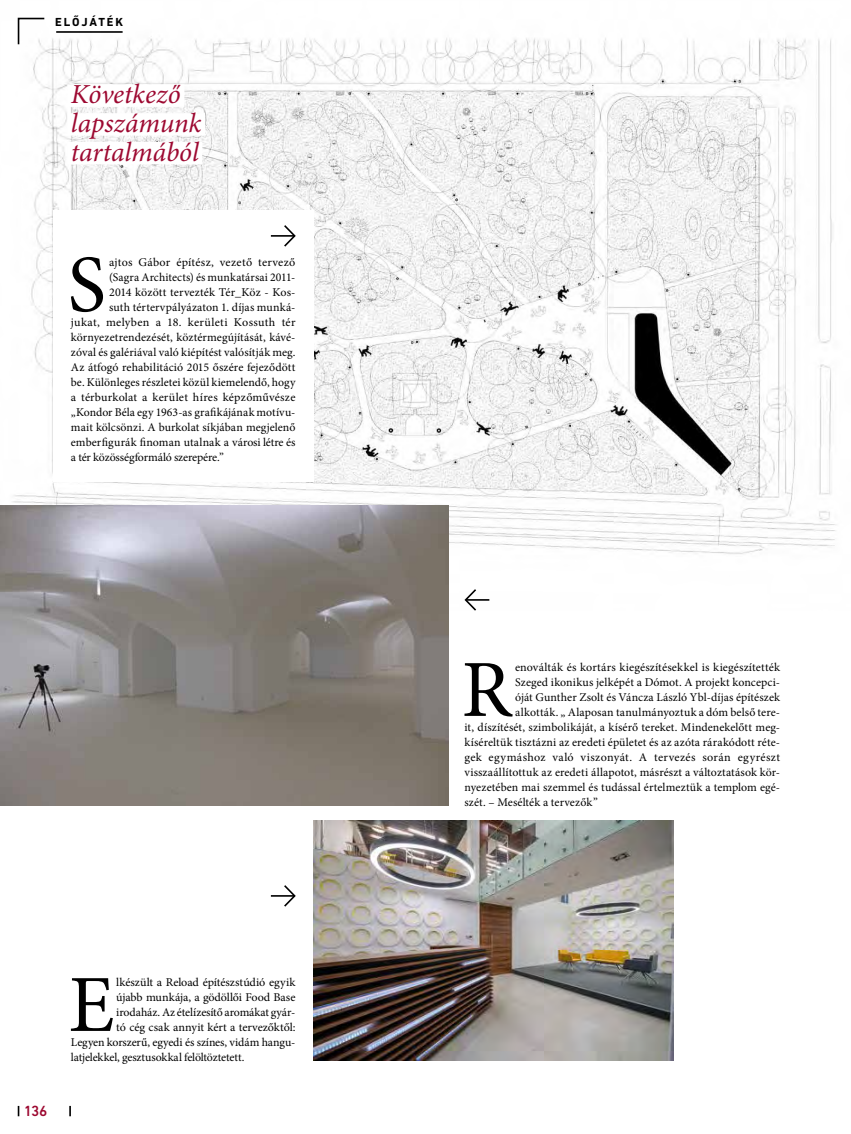
<style>
.page{position:relative;width:851px;height:1134px;background:#fff}
.page>*{position:absolute;margin:0;border:0;box-sizing:border-box;transform-origin:0 0}
.t1{font:81.12px "Minion Pro";color:#000}
.t2{font:italic 27.5px/28.8px "Minion Pro";letter-spacing:-.005em;color:#9d0931}
.t3{font:500 15px "DIN Next LT Pro";color:#9d0931}
.t4{font:11.88px "Minion Pro";letter-spacing:.005em;color:#000}
.t5{font:11.88px "Minion Pro";letter-spacing:-.015em;color:#000}
.t6{font:11.88px "Minion Pro";letter-spacing:.03em;color:#000}
.t7{font:700 11.88px "DIN Next LT Pro";letter-spacing:.16em;color:#000}
</style>
<div class="page">
<svg style="left:69px;top:1106px;width:2px;height:10px"></svg>
<img style="left:0;top:38px;width:836px;height:573px">
<div style="left:53px;top:211px;width:260px;height:271px;background:#fff"></div>
<div style="left:67px;top:84px;width:117px;height:23px;background:#fff"></div>
<div style="left:67px;top:113px;width:138px;height:23px;background:#fff"></div>
<div style="left:67px;top:142px;width:135px;height:22px;background:#fff"></div>
<hr style="left:56px;top:31px;width:67px;height:2px;background:#000">
<svg style="left:17px;top:17px;width:29px;height:29px"></svg>
<img style="left:0;top:506px;width:448px;height:300px">
<img style="left:313px;top:820px;width:360px;height:241px">
<hr style="left:271px;top:235px;width:23px;height:2px;background:#000">
<svg style="left:282px;top:225px;width:14px;height:22px"></svg>
<hr style="left:271px;top:895px;width:23px;height:2px;background:#000">
<svg style="left:282px;top:885px;width:14px;height:22px"></svg>
<hr style="left:466px;top:599px;width:23px;height:2px;background:#000">
<svg style="left:463px;top:587px;width:15px;height:24px"></svg>
<p class="t7" style="left:55px;top:15px;width:69px">ELŐJÁTÉK</p>
<h2 class="t2" style="left:71px;top:80px;width:132px">Következő lapszámunk tartalmából</h2>
<h1 class="t1" style="left:67px;top:231px;width:40px">S</h1>
<p class="t4" style="left:109px;top:254px;width:188px">ajtos Gábor építész, vezető tervező</p>
<p class="t4" style="left:109px;top:269px;width:188px">(Sagra Architects) és munkatársai 2011-</p>
<p class="t4" style="left:109px;top:284px;width:188px">2014 között tervezték Tér_Köz - Kos-</p>
<p class="t4" style="left:109px;top:299px;width:188px">suth tértervpályázaton 1. díjas munká-</p>
<p class="t4" style="left:71px;top:314px;width:226px">jukat, melyben a 18. kerületi Kossuth tér</p>
<p class="t4" style="left:71px;top:329px;width:226px">környezetrendezését, köztérmegújítását, kávé-</p>
<p class="t4" style="left:71px;top:344px;width:226px">zóval és galériával való kiépítést valósítják meg.</p>
<p class="t4" style="left:71px;top:359px;width:226px">Az átfogó rehabilitáció 2015 őszére fejeződött</p>
<p class="t4" style="left:71px;top:374px;width:226px">be. Különleges részletei közül kiemelendő, hogy</p>
<p class="t4" style="left:71px;top:389px;width:226px">a térburkolat a kerület híres képzőművésze</p>
<p class="t4" style="left:71px;top:404px;width:226px">„Kondor Béla egy 1963-as grafikájának motívu-</p>
<p class="t4" style="left:71px;top:419px;width:226px">mait kölcsönzi. A burkolat síkjában megjelenő</p>
<p class="t4" style="left:71px;top:434px;width:226px">emberfigurák finoman utalnak a városi létre és</p>
<p class="t5" style="left:71px;top:449px;width:154px">a tér közösségformáló szerepére.”</p>
<p class="t3" style="left:24px;top:1102px;width:25px">136</p>
<h1 class="t1" style="left:69px;top:951px;width:48px">E</h1>
<p class="t4" style="left:116px;top:974px;width:181px">lkészült a Reload építészstúdió egyik</p>
<p class="t5" style="left:116px;top:989px;width:181px">újabb munkája, a gödöllői Food Base</p>
<p class="t4" style="left:116px;top:1004px;width:181px">irodaház. Az ételízesítő aromákat gyár-</p>
<p class="t4" style="left:116px;top:1019px;width:181px">tó cég csak annyit kért a tervezőktől:</p>
<p class="t4" style="left:71px;top:1034px;width:226px">Legyen korszerű, egyedi és színes, vidám hangu-</p>
<p class="t5" style="left:71px;top:1049px;width:175px">latjelekkel, gesztusokkal felöltöztetett.</p>
<h1 class="t1" style="left:461px;top:636px;width:52px">R</h1>
<p class="t4" style="left:515px;top:659px;width:266px">enoválták és kortárs kiegészítésekkel is kiegészítették</p>
<p class="t4" style="left:515px;top:674px;width:266px">Szeged ikonikus jelképét a Dómot. A projekt koncepci-</p>
<p class="t4" style="left:515px;top:689px;width:266px">óját Gunther Zsolt és Váncza László Ybl-díjas építészek</p>
<p class="t4" style="left:515px;top:704px;width:266px">alkották. „ Alaposan tanulmányoztuk a dóm belső tere-</p>
<p class="t4" style="left:464px;top:719px;width:317px">it, díszítését, szimbolikáját, a kísérő tereket. Mindenekelőtt meg-</p>
<p class="t4" style="left:464px;top:734px;width:317px">kíséreltük tisztázni az eredeti épületet és az azóta rárakódott réte-</p>
<p class="t6" style="left:464px;top:749px;width:317px">gek egymáshoz való viszonyát. A tervezés során egyrészt</p>
<p class="t4" style="left:464px;top:764px;width:317px">visszaállítottuk az eredeti állapotot, másrészt a változtatások kör-</p>
<p class="t4" style="left:464px;top:779px;width:317px">nyezetében mai szemmel és tudással értelmeztük a templom egé-</p>
<p class="t4" style="left:464px;top:794px;width:135px">szét. – Mesélték a tervezők”</p>
</div>
